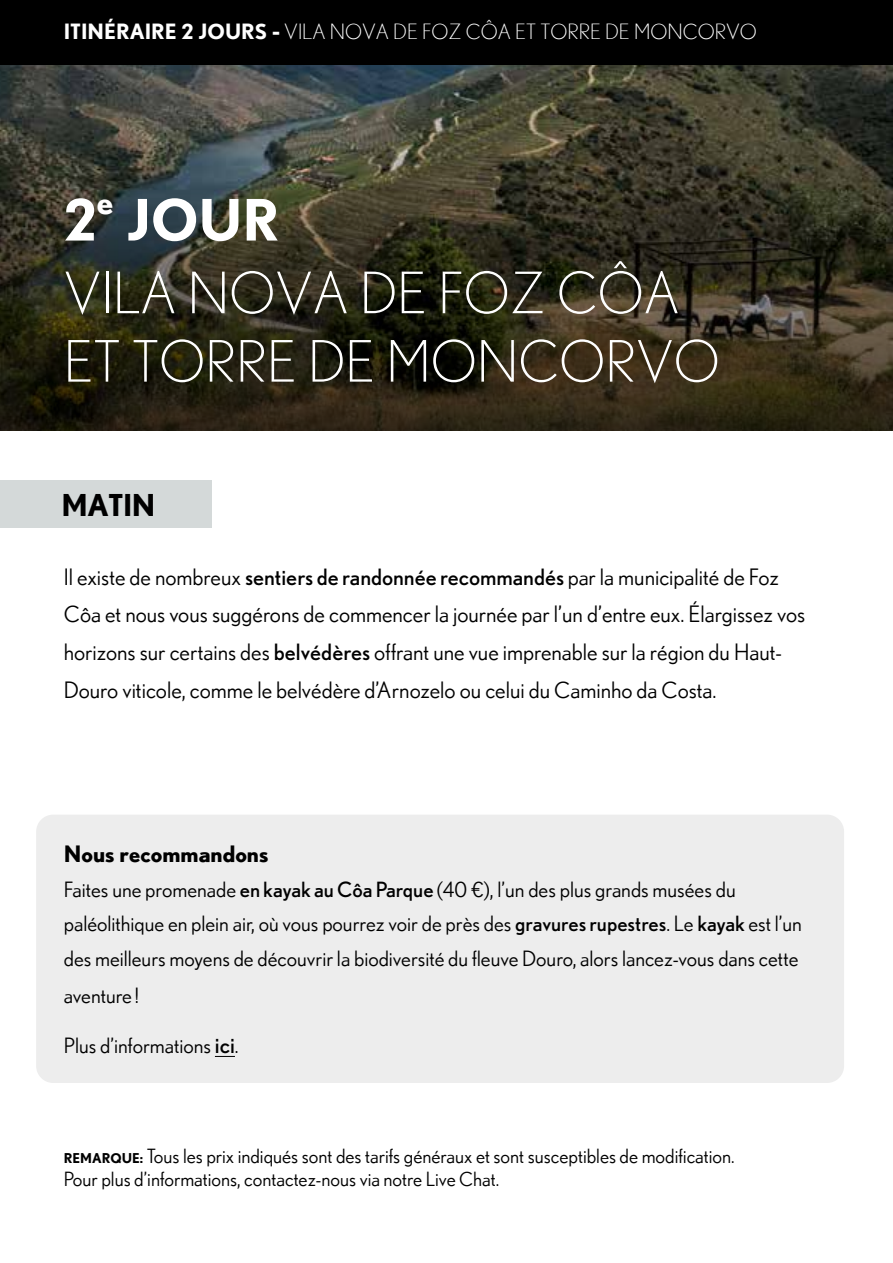
<style>
.page{position:relative;width:893px;height:1263px;background:#fff}
.page>*{position:absolute;margin:0;border:0;box-sizing:border-box;transform-origin:0 0}
.t1{font:300 57px/68.4px "Nobel";color:#fff}
.t2{font:700 57px "Nobel";color:#fff}
.t3{font:700 33.3px "Nobel";color:#fff}
.t4{font:700 30px "Nobel";letter-spacing:-.02em;color:#000}
.t5{font:22.5px/37.5px "Nobel";color:#000}
.t6{font:700 22.5px "Nobel";color:#000}
.t7{font:21px/34.5px "Nobel";color:#000}
.t8{font:300 21px "Nobel";color:#fff}
.t9{font:19.5px/23.4px "Nobel";color:#000}
.s1{font-weight:700}
.s2{font-style:inherit}
.s3{font-size:22.5px}
.s4{font-weight:700;font-size:13.5px}
</style>
<div class="page">
<img style="left:0;top:64px;width:893px;height:124px">
<svg style="left:0;top:188px;width:893px;height:243px;background:#2e2b1b"></svg>
<div style="left:0;top:480px;width:211px;height:47px;background:#d4d9d9"></div>
<div style="left:0;top:0;width:893px;height:64px;background:#000"></div>
<div style="left:36px;top:815px;width:808px;height:268px;background:#ededed;border-radius:17px"></div>
<svg style="left:215px;top:1056px;width:20px;height:1px"></svg>
<p class="t8" style="left:64px;top:20px;width:695px"><span class="s1">ITINÉRAIRE 2 JOURS -</span> VILA NOVA DE FOZ CÔA ET TORRE DE MONCORVO</p>
<h1 class="t2" style="left:64px;top:187px;width:35px">2</h1>
<h2 class="t3" style="left:97px;top:183px;width:18px">e</h2>
<h1 class="t2" style="left:126px;top:187px;width:154px">JOUR</h1>
<h1 class="t1" style="left:64px;top:259px;width:657px">VILA NOVA DE FOZ CÔA<br>ET TORRE DE MONCORVO</h1>
<h3 class="t4" style="left:62px;top:487px;width:95px">MATIN</h3>
<p class="t5" style="left:64px;top:558px;width:743px">Il existe de nombreux <span class="s2">sentiers de randonnée recommandés</span> par la municipalité de Foz Côa et nous vous suggérons de commencer la journée par l’un d’entre eux. Élargissez vos horizons sur certains des <span class="s2">belvédères</span> offrant une vue imprenable sur la région du Haut-Douro viticole, comme le belvédère d’Arnozelo ou celui du Caminho da Costa.</p>
<p class="t6" style="left:64px;top:841px;width:206px">Nous recommandons</p>
<p class="t7" style="left:64px;top:872px;width:740px">Faites une promenade <span class="s2">en kayak au Côa Parque</span> (40 €), l’un des plus grands musées du paléolithique en plein air, où vous pourrez voir de près des <span class="s2">gravures rupestres</span>. Le <span class="s2">kayak</span> est l’un des meilleurs moyens de découvrir la biodiversité du fleuve Douro, alors lancez-vous dans cette</p>
<p class="t7" style="left:64px;top:978px;width:77px">aventure !</p>
<p class="t7" style="left:64px;top:1028px;width:176px">Plus d’informations <span class="s3">ici</span>.</p>
<p class="t9" style="left:64px;top:1144px;width:672px"><span class="s4">REMARQUE:</span> Tous les prix indiqués sont des tarifs généraux et sont susceptibles de modification.<br>Pour plus d’informations, contactez-nous via notre Live Chat.</p>
</div>
